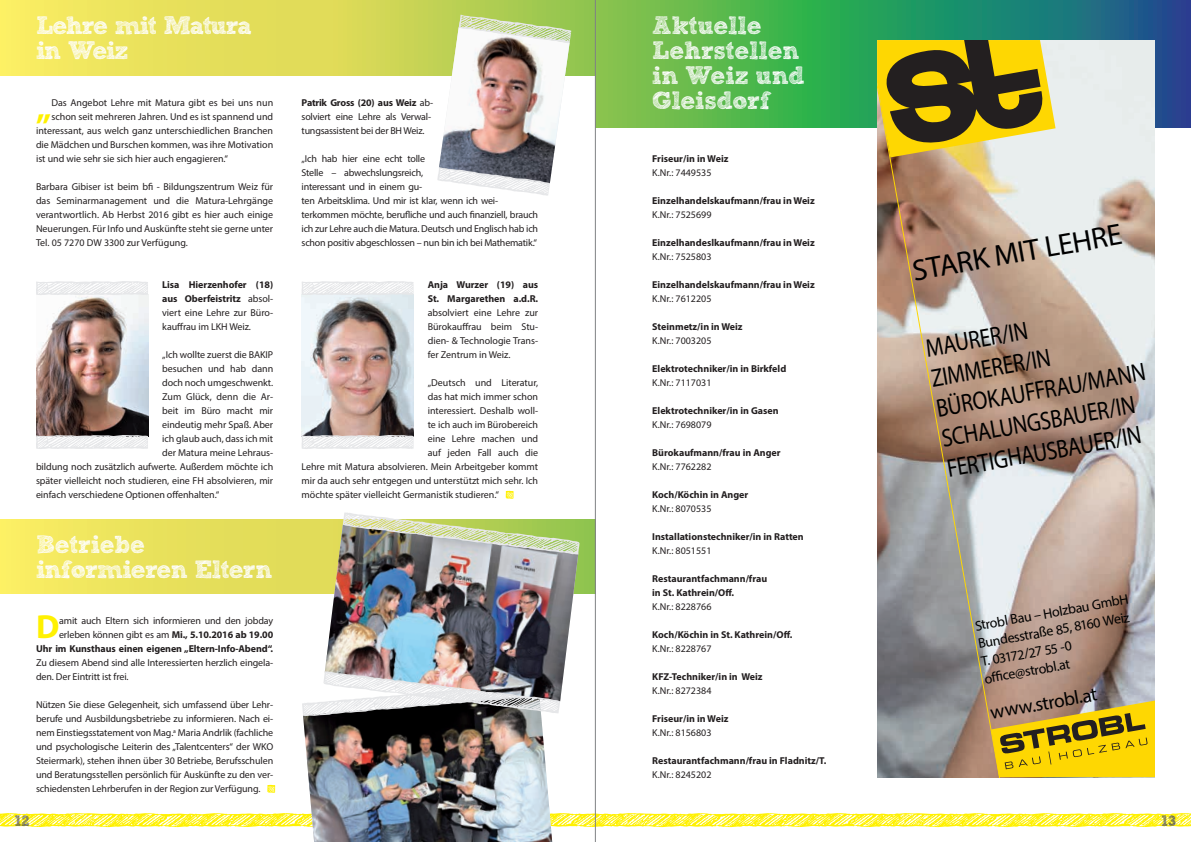
<style>
.page{position:relative;width:1191px;height:842px;background:#fff}
.page>*{position:absolute;margin:0;border:0;box-sizing:border-box;transform-origin:0 0}
.t1{font:700 33.6px "Myriad Pro";color:#fff101}
.t2{font:30px "Myriad Pro";color:#000}
.t3{font:25.5px/30.6px "Myriad Pro";color:#000;scale:.85 1}
.t4{font:700 25px/25px "freeversion Sketch Block";letter-spacing:-.025em;color:#fff}
.t5{font:700 25px/25px "freeversion Sketch Block";letter-spacing:-.055em;color:#fff}
.t6{font:19.3px "Myriad Pro";color:#000}
.t7{font:700 15px "freeversion Sketch Block";color:#57585a}
.t8{font:14px/17.9px "Myriad Pro";color:#000}
.t9{font:10px/14px "Myriad Pro";letter-spacing:-.005em;color:#231f20;text-align:justify}
.t10{font:700 10px/14px "Myriad Pro";color:#231f20}
.s1{font-weight:700}
.s2{font-weight:400}
</style>
<div class="page">
<svg style="left:0;top:519px;width:595px;height:75px;background:#e5e05b"></svg>
<svg style="left:0;top:0;width:595px;height:75px;background:#dddd59"></svg>
<svg style="left:596px;top:0;width:595px;height:127px;background:#43a05c"></svg>
<img style="left:437px;top:14px;width:134px;height:182px">
<img style="left:301px;top:295px;width:112px;height:140px">
<svg style="left:301px;top:281px;width:112px;height:14px"></svg>
<svg style="left:301px;top:435px;width:112px;height:14px"></svg>
<img style="left:36px;top:295px;width:112px;height:140px">
<svg style="left:36px;top:281px;width:112px;height:14px"></svg>
<svg style="left:36px;top:435px;width:112px;height:14px"></svg>
<svg style="left:506px;top:491px;width:8px;height:8px"></svg>
<img style="left:325px;top:525px;width:253px;height:146px">
<img style="left:343px;top:512px;width:236px;height:42px">
<img style="left:1003px;top:40px;width:152px;height:631px">
<svg style="left:877px;top:157px;width:126px;height:514px;background:#ae9c90"></svg>
<svg style="left:877px;top:40px;width:178px;height:117px;background:#95832f"></svg>
<img style="left:0;top:671px;width:1191px;height:171px">
<hr style="left:595px;top:0;width:1px;height:842px;background:#808285">
<h3 class="t5" style="left:36px;top:16px;width:217px">Lehre mit Matura in Weiz</h3>
<p class="t9" style="left:51px;top:95px;width:223px">Das Angebot Lehre mit Matura gibt es bei uns nun</p>
<p class="t9" style="left:51px;top:109px;width:223px">schon seit mehreren Jahren. Und es ist spannend und</p>
<p class="t9" style="left:36px;top:123px;width:239px">interessant, aus welch ganz unterschiedlichen Branchen</p>
<p class="t9" style="left:36px;top:137px;width:239px">die Mädchen und Burschen kommen, was ihre Motivation</p>
<p class="t9" style="left:36px;top:151px;width:194px">ist und wie sehr sie sich hier auch engagieren.“</p>
<p class="t9" style="left:36px;top:179px;width:239px">Barbara Gibiser ist beim bfi - Bildungszentrum Weiz für das Seminarmanagement und die Matura-Lehrgänge verantwortlich. Ab Herbst 2016 gibt es hier auch einige Neuerungen. Für Info und Auskünfte steht sie gerne unter Tel. 05 7270 DW 3300 zur Verfügung.</p>
<p class="t9" style="left:162px;top:277px;width:112px"><span class="s1">Lisa Hierzenhofer (18) aus Oberfeistritz</span> absol&shy;viert eine Lehre zur Büro&shy;kauffrau im LKH Weiz.</p>
<p class="t9" style="left:162px;top:347px;width:112px">„Ich wollte zuerst die BAKIP</p>
<p class="t9" style="left:162px;top:361px;width:112px">besuchen und hab dann</p>
<p class="t9" style="left:162px;top:375px;width:112px">doch noch umgeschwenkt.</p>
<p class="t9" style="left:162px;top:389px;width:112px">Zum Glück, denn die Ar-</p>
<p class="t9" style="left:162px;top:403px;width:112px">beit im Büro macht mir</p>
<p class="t9" style="left:162px;top:417px;width:112px">eindeutig mehr Spaß. Aber</p>
<p class="t9" style="left:162px;top:431px;width:112px">ich glaub auch, dass ich mit</p>
<p class="t9" style="left:162px;top:445px;width:112px">der Matura meine Lehraus-</p>
<p class="t9" style="left:36px;top:459px;width:239px">bildung noch zusätzlich aufwerte. Außerdem möchte ich</p>
<p class="t9" style="left:36px;top:473px;width:239px">später vielleicht noch studieren, eine FH absolvieren, mir</p>
<p class="t9" style="left:36px;top:487px;width:185px">einfach verschiedene Optionen offenhalten.“</p>
<h1 class="t1" style="left:36px;top:87px;width:17px">„</h1>
<h3 class="t4" style="left:36px;top:535px;width:238px">Betriebe informieren Eltern</h3>
<h1 class="t1" style="left:36px;top:605px;width:25px">D</h1>
<p class="t10" style="left:36px;top:613px;width:239px;text-align:right"><span class="s2">amit auch Eltern sich informieren und den jobday erleben können gibt es am</span> Mi., 5.10.2016 ab 19.00<br>Uhr im Kunsthaus einen eigenen „Eltern-Info-Abend“.</p>
<p class="t9" style="left:36px;top:655px;width:239px">Zu diesem Abend sind alle Interessierten herzlich eingela&shy;den. Der Eintritt ist frei.</p>
<p class="t9" style="left:36px;top:697px;width:239px">Nützen Sie diese Gelegenheit, sich umfassend über Lehr&shy;berufe und Ausbildungsbetriebe zu informieren. Nach ei&shy;nem Einstiegsstatement von Mag.<sup>a</sup> Maria Andrlik (fachliche und psychologische Leiterin des „Talentcenters“ der WKO Steiermark), stehen ihnen über 30 Betriebe, Berufsschulen und Beratungsstellen persönlich für Auskünfte zu den ver&shy;schiedensten Lehrberufen in der Region zur Verfügung.</p>
<p class="t9" style="left:301px;top:95px;width:133px;text-align:left"><span class="s1">Patrik Gross (20) aus Weiz</span> ab&shy;solviert eine Lehre als Verwal&shy;tungsassistent bei der BH Weiz.</p>
<p class="t9" style="left:301px;top:151px;width:238px;text-align:left">„Ich hab hier eine echt tolle<br>Stelle – abwechslungsreich,<br>interessant und in einem gu-<br>ten Arbeitsklima. Und mir ist klar, wenn ich wei&shy;terkommen möchte, berufliche und auch finanziell, brauch ich zur Lehre auch die Matura. Deutsch und Englisch hab ich schon positiv abgeschlossen – nun bin ich bei Mathematik.“</p>
<p class="t10" style="left:428px;top:277px;width:112px">Anja Wurzer (19) aus<br>St. Margarethen a.d.R.</p>
<p class="t9" style="left:428px;top:305px;width:112px">absolviert eine Lehre zur Bürokauffrau beim Stu&shy;dien- &amp; Technologie Trans&shy;fer Zentrum in Weiz.</p>
<p class="t9" style="left:428px;top:375px;width:112px">„Deutsch und Literatur,</p>
<p class="t9" style="left:428px;top:389px;width:112px">das hat mich immer schon</p>
<p class="t9" style="left:428px;top:403px;width:112px">interessiert. Deshalb woll-</p>
<p class="t9" style="left:428px;top:417px;width:112px">te ich auch im Bürobereich</p>
<p class="t9" style="left:428px;top:431px;width:112px">eine Lehre machen und</p>
<p class="t9" style="left:428px;top:445px;width:112px">auf jeden Fall auch die</p>
<p class="t9" style="left:301px;top:459px;width:238px">Lehre mit Matura absolvieren. Mein Arbeitgeber kommt</p>
<p class="t9" style="left:301px;top:473px;width:238px">mir da auch sehr entgegen und unterstützt mich sehr. Ich</p>
<p class="t9" style="left:301px;top:487px;width:199px">möchte später vielleicht Germanistik studieren.“</p>
<h3 class="t4" style="left:652px;top:16px;width:154px">Aktuelle<br>Lehrstellen in Weiz und<br>Gleisdorf</h3>
<p class="t10" style="left:652px;top:151px;width:78px">Friseur/in in Weiz</p>
<p class="t9" style="left:652px;top:165px;width:61px">K.Nr.: 7449535</p>
<p class="t10" style="left:652px;top:193px;width:164px">Einzelhandelskaufmann/frau in Weiz</p>
<p class="t9" style="left:652px;top:207px;width:61px">K.Nr.: 7525699</p>
<p class="t10" style="left:652px;top:235px;width:164px">Einzelhandeslkaufmann/frau in Weiz</p>
<p class="t9" style="left:652px;top:249px;width:61px">K.Nr.: 7525803</p>
<p class="t10" style="left:652px;top:277px;width:164px">Einzelhandelskaufmann/frau in Weiz</p>
<p class="t9" style="left:652px;top:291px;width:61px">K.Nr.: 7612205</p>
<p class="t10" style="left:652px;top:319px;width:92px">Steinmetz/in in Weiz</p>
<p class="t9" style="left:652px;top:333px;width:61px">K.Nr.: 7003205</p>
<p class="t10" style="left:652px;top:361px;width:136px">Elektrotechniker/in in Birkfeld</p>
<p class="t9" style="left:652px;top:375px;width:61px">K.Nr.: 7117031</p>
<p class="t10" style="left:652px;top:403px;width:128px">Elektrotechniker/in in Gasen</p>
<p class="t9" style="left:652px;top:417px;width:61px">K.Nr.: 7698079</p>
<p class="t10" style="left:652px;top:445px;width:130px">Bürokaufmann/frau in Anger</p>
<p class="t9" style="left:652px;top:459px;width:61px">K.Nr.: 7762282</p>
<p class="t10" style="left:652px;top:487px;width:98px">Koch/Köchin in Anger</p>
<p class="t9" style="left:652px;top:501px;width:61px">K.Nr.: 8070535</p>
<p class="t10" style="left:652px;top:529px;width:153px">Installationstechniker/in in Ratten</p>
<p class="t9" style="left:652px;top:543px;width:61px">K.Nr.: 8051551</p>
<p class="t10" style="left:652px;top:571px;width:116px">Restaurantfachmann/frau in St. Kathrein/Off.</p>
<p class="t9" style="left:652px;top:599px;width:61px">K.Nr.: 8228766</p>
<p class="t10" style="left:652px;top:627px;width:142px">Koch/Köchin in St. Kathrein/Off.</p>
<p class="t9" style="left:652px;top:641px;width:61px">K.Nr.: 8228767</p>
<p class="t10" style="left:652px;top:669px;width:112px">KFZ-Techniker/in in Weiz</p>
<p class="t9" style="left:652px;top:683px;width:61px">K.Nr.: 8272384</p>
<p class="t10" style="left:652px;top:711px;width:78px">Friseur/in in Weiz</p>
<p class="t9" style="left:652px;top:725px;width:61px">K.Nr.: 8156803</p>
<p class="t10" style="left:652px;top:753px;width:176px">Restaurantfachmann/frau in Fladnitz/T.</p>
<p class="t9" style="left:652px;top:767px;width:61px">K.Nr.: 8245202</p>
<h2 class="t2" style="left:909px;top:252px;width:213px;rotate:-10deg">STARK MIT LEHRE</h2>
<h3 class="t3" style="left:923px;top:333px;width:251px;rotate:-10deg">MAURER/IN<br>ZIMMERER/IN<br>BÜROKAUFFRAU/MANN<br>SCHALUNGSBAUER/IN<br>FERTIGHAUSBAUER/IN</h3>
<h3 class="t8" style="left:973px;top:617px;width:157px;rotate:-10deg">Strobl Bau – Holzbau GmbH<br>Bundesstraße 85, 8160 Weiz<br>T. 03172/27 55 -0<br>offi ce@strobl.at</h3>
<h3 class="t6" style="left:988px;top:701px;width:110px;rotate:-10deg">www.strobl.at</h3>
<h3 class="t7" style="left:15px;top:815px;width:16px">12</h3>
<h3 class="t7" style="left:1161px;top:815px;width:16px">13</h3>
</div>
